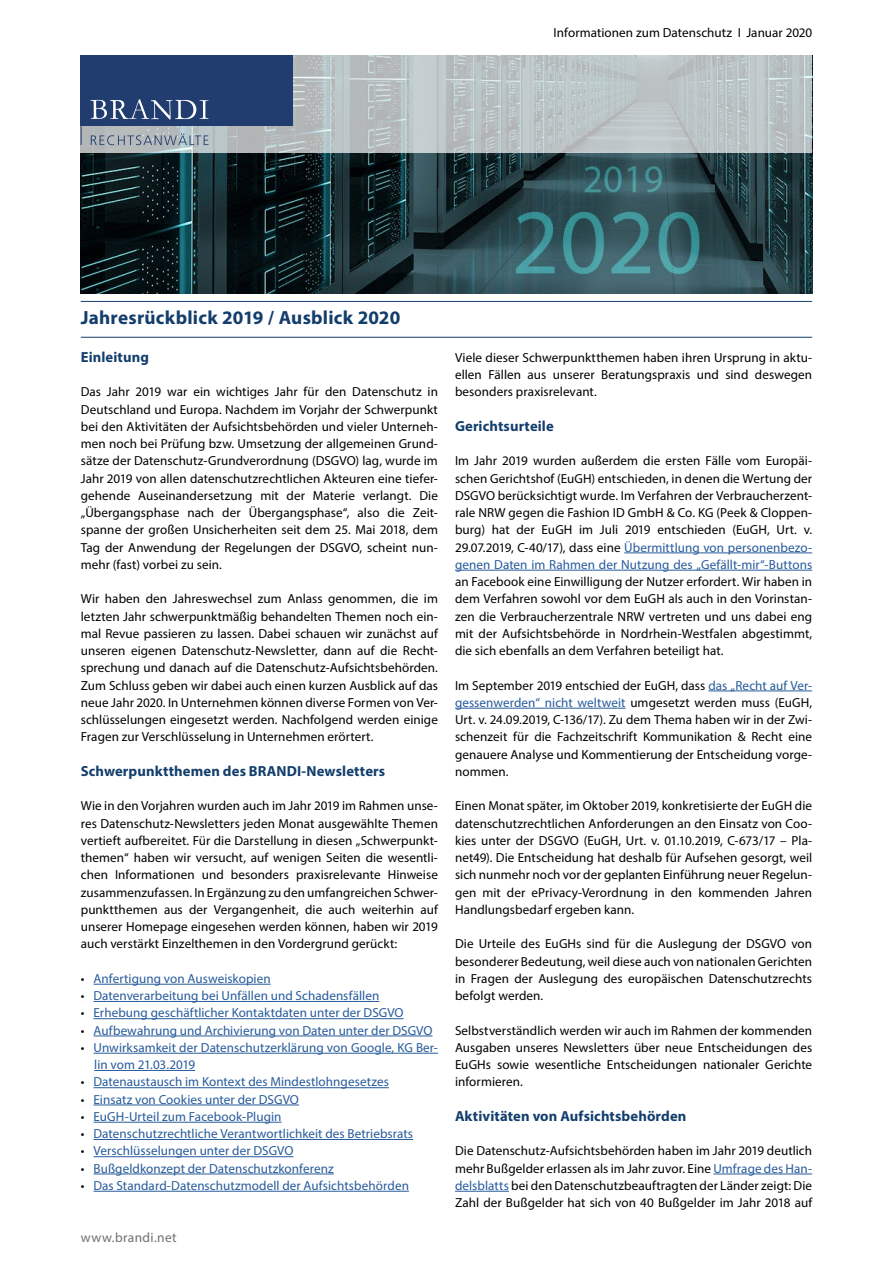
<style>
.page{position:relative;width:893px;height:1263px;background:#fff}
.page>*{position:absolute;margin:0;border:0;box-sizing:border-box;transform-origin:0 0}
._02_Headlines{font:700 19.2px "Myriad Pro";letter-spacing:.015em;color:#133e6c}
.Zwischenheadlines{font:700 14.7px "Myriad Pro";letter-spacing:.01em;color:#133e6c}
.t1{font:13.5px "Myriad Pro";letter-spacing:.025em;color:#706f6f}
.Fließtext{font:13.2px/17.2px "Myriad Pro";letter-spacing:.005em;color:#000;text-align:justify}
.t2{font:13.2px/17.2px "Myriad Pro";letter-spacing:.005em;color:#275b9b}
.s1{color:#000}
.s2{color:#275b9b}
</style>
<div class="page">
<img style="left:81px;top:153px;width:731px;height:140px">
<svg style="left:81px;top:55px;width:731px;height:98px;background:#bac3c4"></svg>
<div style="left:81px;top:55px;width:212px;height:71px;background:#213d6f"></div>
<svg style="left:90px;top:99px;width:119px;height:21px"></svg>
<svg style="left:81px;top:126px;width:1px;height:19px"></svg>
<svg style="left:91px;top:133px;width:118px;height:12px"></svg>
<hr style="left:81px;top:301px;width:731px;height:1px;background:#133e6c">
<hr style="left:81px;top:337px;width:731px;height:1px;background:#133e6c">
<hr style="left:94px;top:984px;width:177px;height:1px;background:#275b9b">
<hr style="left:94px;top:1001px;width:285px;height:1px;background:#275b9b">
<hr style="left:94px;top:1018px;width:310px;height:1px;background:#275b9b">
<hr style="left:94px;top:1036px;width:338px;height:1px;background:#275b9b">
<hr style="left:94px;top:1053px;width:344px;height:1px;background:#275b9b">
<hr style="left:94px;top:1070px;width:101px;height:1px;background:#275b9b">
<hr style="left:94px;top:1087px;width:295px;height:1px;background:#275b9b">
<hr style="left:94px;top:1105px;width:205px;height:1px;background:#275b9b">
<hr style="left:94px;top:1122px;width:187px;height:1px;background:#275b9b">
<hr style="left:94px;top:1139px;width:319px;height:1px;background:#275b9b">
<hr style="left:94px;top:1156px;width:200px;height:1px;background:#275b9b">
<hr style="left:94px;top:1174px;width:240px;height:1px;background:#275b9b">
<hr style="left:94px;top:1191px;width:315px;height:1px;background:#275b9b">
<hr style="left:624px;top:553px;width:188px;height:1px;background:#275b9b">
<hr style="left:455px;top:570px;width:357px;height:1px;background:#275b9b">
<hr style="left:708px;top:691px;width:104px;height:1px;background:#275b9b">
<hr style="left:455px;top:708px;width:171px;height:1px;background:#275b9b">
<hr style="left:713px;top:1174px;width:99px;height:1px;background:#275b9b">
<hr style="left:455px;top:1191px;width:54px;height:1px;background:#275b9b">
<p class="Fließtext" style="left:554px;top:23px;width:260px">Informationen zum Datenschutz I Januar 2020</p>
<p class="_02_Headlines" style="left:81px;top:305px;width:321px">Jahresrückblick 2019 / Ausblick 2020</p>
<p class="Zwischenheadlines" style="left:81px;top:347px;width:70px">Einleitung</p>
<p class="Fließtext" style="left:81px;top:383px;width:359px">Das Jahr 2019 war ein wichtiges Jahr für den Datenschutz in Deutschland und Europa. Nachdem im Vorjahr der Schwerpunkt bei den Aktivitäten der Aufsichtsbehörden und vieler Unterneh&shy;men noch bei Prüfung bzw. Umsetzung der allgemeinen Grund&shy;sätze der Datenschutz-Grundverordnung (DSGVO) lag, wurde im Jahr 2019 von allen datenschutzrechtlichen Akteuren eine tiefer&shy;gehende Auseinandersetzung mit der Materie verlangt. Die „Übergangsphase nach der Übergangsphase“, also die Zeit&shy;spanne der großen Unsicherheiten seit dem 25. Mai 2018, dem Tag der Anwendung der Regelungen der DSGVO, scheint nun&shy;mehr (fast) vorbei zu sein.</p>
<p class="Fließtext" style="left:81px;top:590px;width:359px">Wir haben den Jahreswechsel zum Anlass genommen, die im letzten Jahr schwerpunktmäßig behandelten Themen noch ein&shy;mal Revue passieren zu lassen. Dabei schauen wir zunächst auf unseren eigenen Datenschutz-Newsletter, dann auf die Recht&shy;sprechung und danach auf die Datenschutz-Aufsichtsbehörden.<br>Zum Schluss geben wir dabei auch einen kurzen Ausblick auf das neue Jahr 2020. In Unternehmen können diverse Formen von Ver&shy;schlüsselungen eingesetzt werden. Nachfolgend werden einige Fragen zur Verschlüsselung in Unternehmen erörtert.</p>
<p class="Zwischenheadlines" style="left:81px;top:761px;width:306px">Schwerpunktthemen des BRANDI-Newsletters</p>
<p class="Fließtext" style="left:81px;top:797px;width:359px">Wie in den Vorjahren wurden auch im Jahr 2019 im Rahmen unse&shy;res Datenschutz-Newsletters jeden Monat ausgewählte Themen vertieft aufbereitet. Für die Darstellung in diesen „Schwerpunkt&shy;themen“ haben wir versucht, auf wenigen Seiten die wesentli&shy;chen Informationen und besonders praxisrelevante Hinweise zusammenzufassen. In Ergänzung zu den umfangreichen Schwer&shy;punktthemen aus der Vergangenheit, die auch weiterhin auf unserer Homepage eingesehen werden können, haben wir 2019 auch verstärkt Einzelthemen in den Vordergrund gerückt:</p>
<p class="t2" style="left:81px;top:970px;width:191px"><span class="s1">•</span> Anfertigung von Ausweiskopien</p>
<p class="t2" style="left:81px;top:987px;width:300px"><span class="s1">•</span> Datenverarbeitung bei Unfällen und Schadensfällen</p>
<p class="t2" style="left:81px;top:1004px;width:324px"><span class="s1">•</span> Erhebung geschäftlicher Kontaktdaten unter der DSGVO</p>
<p class="t2" style="left:81px;top:1021px;width:353px"><span class="s1">•</span> Aufbewahrung und Archivierung von Daten unter der DSGVO</p>
<p class="t2" style="left:94px;top:1039px;width:345px;text-indent:-14px"><span class="s1">•</span> Unwirksamkeit der Datenschutzerklärung von Google, KG Ber&shy;lin vom 21.03.2019</p>
<p class="t2" style="left:81px;top:1073px;width:310px"><span class="s1">•</span> Datenaustausch im Kontext des Mindestlohngesetzes</p>
<p class="t2" style="left:81px;top:1090px;width:220px"><span class="s1">•</span> Einsatz von Cookies unter der DSGVO</p>
<p class="t2" style="left:81px;top:1108px;width:202px"><span class="s1">•</span> EuGH-Urteil zum Facebook-Plugin</p>
<p class="t2" style="left:81px;top:1125px;width:334px"><span class="s1">•</span> Datenschutzrechtliche Verantwortlichkeit des Betriebsrats</p>
<p class="t2" style="left:81px;top:1142px;width:214px"><span class="s1">•</span> Verschlüsselungen unter der DSGVO</p>
<p class="t2" style="left:81px;top:1159px;width:255px"><span class="s1">•</span> Bußgeldkonzept der Datenschutzkonferenz</p>
<p class="t2" style="left:81px;top:1177px;width:330px"><span class="s1">•</span> Das Standard-Datenschutzmodell der Aufsichtsbehörden</p>
<p class="t1" style="left:81px;top:1229px;width:97px">www.brandi.net</p>
<p class="Fließtext" style="left:455px;top:349px;width:359px">Viele dieser Schwerpunktthemen haben ihren Ursprung in aktu&shy;ellen Fällen aus unserer Beratungspraxis und sind deswegen besonders praxisrelevant.</p>
<p class="Zwischenheadlines" style="left:455px;top:416px;width:100px">Gerichtsurteile</p>
<p class="Fließtext" style="left:455px;top:452px;width:359px">Im Jahr 2019 wurden außerdem die ersten Fälle vom Europäi&shy;schen Gerichtshof (EuGH) entschieden, in denen die Wertung der DSGVO berücksichtigt wurde. Im Verfahren der Verbraucherzent&shy;rale NRW gegen die Fashion ID GmbH &amp; Co. KG (Peek &amp; Cloppen&shy;burg) hat der EuGH im Juli 2019 entschieden (EuGH, Urt. v.<br>29.07.2019, C-40/17), dass eine <span class="s2">Übermittlung von personenbezo&shy;genen Daten im Rahmen der Nutzung des „Gefällt-mir“-Buttons </span>an Facebook eine Einwilligung der Nutzer erfordert. Wir haben in dem Verfahren sowohl vor dem EuGH als auch in den Vorinstan&shy;zen die Verbraucherzentrale NRW vertreten und uns dabei eng mit der Aufsichtsbehörde in Nordrhein-Westfalen abgestimmt, die sich ebenfalls an dem Verfahren beteiligt hat.</p>
<p class="Fließtext" style="left:455px;top:676px;width:359px">Im September 2019 entschied der EuGH, dass <span class="s2">das „Recht auf Ver&shy;gessenwerden“ nicht weltweit</span> umgesetzt werden muss (EuGH, Urt. v. 24.09.2019, C-136/17). Zu dem Thema haben wir in der Zwi&shy;schenzeit für die Fachzeitschrift Kommunikation &amp; Recht eine genauere Analyse und Kommentierung der Entscheidung vorge&shy;nommen.</p>
<p class="Fließtext" style="left:455px;top:797px;width:359px">Einen Monat später, im Oktober 2019, konkretisierte der EuGH die datenschutzrechtlichen Anforderungen an den Einsatz von Coo&shy;kies unter der DSGVO (EuGH, Urt. v. 01.10.2019, C-673/17 – Pla&shy;net49). Die Entscheidung hat deshalb für Aufsehen gesorgt, weil sich nunmehr noch vor der geplanten Einführung neuer Regelun&shy;gen mit der ePrivacy-Verordnung in den kommenden Jahren Handlungsbedarf ergeben kann.</p>
<p class="Fließtext" style="left:455px;top:935px;width:359px">Die Urteile des EuGHs sind für die Auslegung der DSGVO von besonderer Bedeutung, weil diese auch von nationalen Gerichten in Fragen der Auslegung des europäischen Datenschutzrechts befolgt werden.</p>
<p class="Fließtext" style="left:455px;top:1021px;width:359px">Selbstverständlich werden wir auch im Rahmen der kommenden Ausgaben unseres Newsletters über neue Entscheidungen des EuGHs sowie wesentliche Entscheidungen nationaler Gerichte informieren.</p>
<p class="Zwischenheadlines" style="left:455px;top:1106px;width:233px">Aktivitäten von Aufsichtsbehörden</p>
<p class="Fließtext" style="left:455px;top:1142px;width:359px">Die Datenschutz-Aufsichtsbehörden haben im Jahr 2019 deutlich mehr Bußgelder erlassen als im Jahr zuvor. Eine <span class="s2">Umfrage des Han&shy;delsblatts</span> bei den Datenschutzbeauftragten der Länder zeigt: Die Zahl der Bußgelder hat sich von 40 Bußgelder im Jahr 2018 auf</p>
</div>
